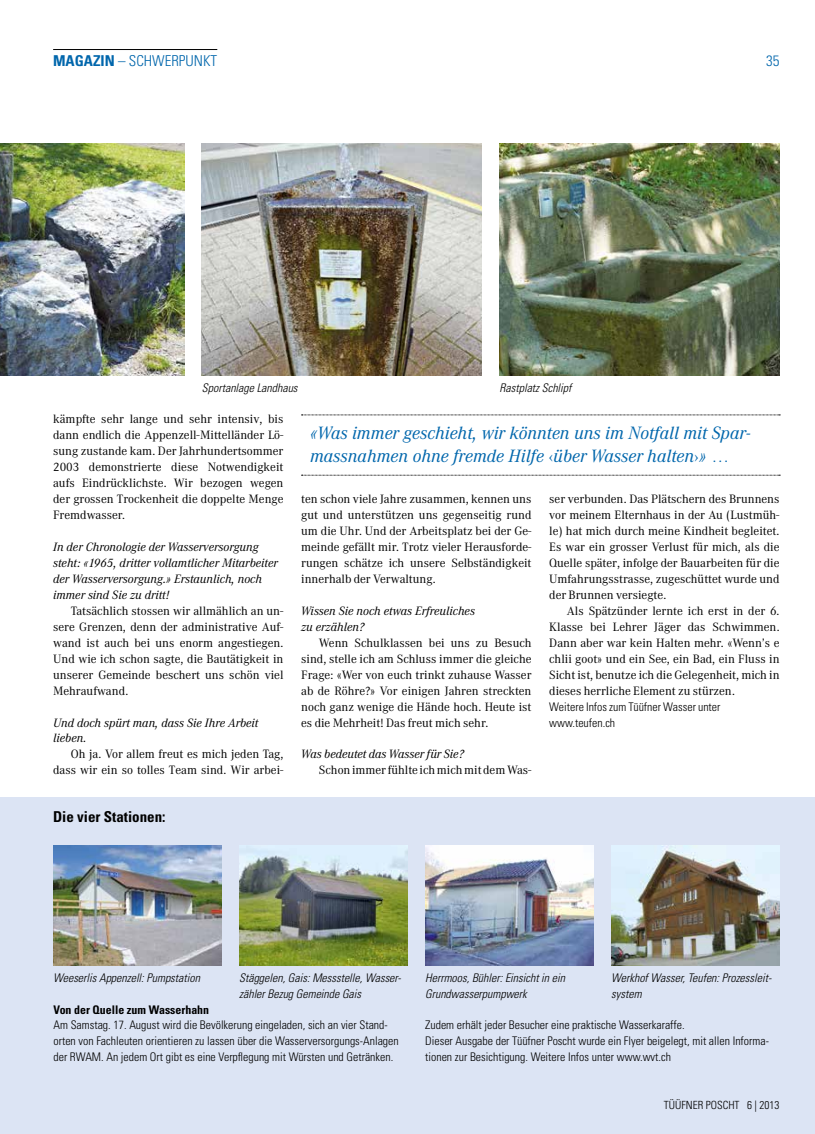
<style>
.page{position:relative;width:815px;height:1134px;background:#fff}
.page>*{position:absolute;margin:0;border:0;box-sizing:border-box;transform-origin:0 0}
.t1{font:italic 17.5px/22.5px "Corporate ABQ";color:#0066ac}
.t2{font:300 condensed 15px "Univers LT Std";color:#0066ac}
.t3{font:700 condensed 15px "Univers LT Std";color:#000}
.t4{font:11.88px/16px "Corporate ABQ";color:#000;text-align:justify}
.t5{font:300 condensed 11.88px/16px "Univers LT Std";color:#000}
.t6{font:italic 11.88px/16px "Corporate ABQ";color:#000}
.t7{font:italic 300 condensed 11.88px/16px "Univers LT Std";color:#000}
.t8{font:700 condensed 11.88px "Univers LT Std";color:#000}
.t9{font:300 condensed 11.25px "Univers LT Std";color:#000}
.s1{font-weight:700}
.s2{font-family:"Minion";font-style:normal}
</style>
<div class="page">
<img style="left:0;top:144px;width:184px;height:232px">
<div style="left:0;top:797px;width:815px;height:337px;background:#dce4f4"></div>
<hr style="left:53px;top:49px;width:164px;height:1px;background:#000">
<img style="left:425px;top:845px;width:169px;height:121px">
<img style="left:611px;top:845px;width:169px;height:121px">
<img style="left:53px;top:845px;width:168px;height:121px">
<img style="left:239px;top:845px;width:168px;height:121px">
<img style="left:202px;top:144px;width:280px;height:232px">
<img style="left:500px;top:144px;width:280px;height:232px">
<svg style="left:301px;top:415px;width:479px;height:1px"></svg>
<svg style="left:301px;top:475px;width:479px;height:1px"></svg>
<p class="t2" style="left:53px;top:51px;width:166px"><span class="s1">MAGAZIN</span> – SCHWERPUNKT</p>
<p class="t2" style="left:766px;top:51px;width:15px">35</p>
<p class="t7" style="left:202px;top:379px;width:97px">Sportanlage Landhaus</p>
<p class="t4" style="left:53px;top:411px;width:232px">kämpfte sehr lange und sehr intensiv, bis dann endlich die Appenzell-Mittelländer Lö&shy;sung zustande kam. Der Jahrhundertsommer 2003 demonstrierte diese Notwendigkeit aufs Eindrücklichste. Wir bezogen wegen der grossen Trockenheit die doppelte Menge Fremdwasser.</p>
<p class="t6" style="left:53px;top:539px;width:226px">In der Chronologie der Wasserversorgung steht: «1965, dritter vollamtlicher Mitarbeiter der Wasserversorgung.» Erstaunlich, noch immer sind Sie zu dritt!</p>
<p class="t4" style="left:53px;top:603px;width:232px;text-indent:18px">Tatsächlich stossen wir allmählich an un&shy;sere Grenzen, denn der administrative Auf&shy;wand ist auch bei uns enorm angestiegen.<br>Und wie ich schon sagte, die Bautätigkeit in unserer Gemeinde beschert uns schön viel Mehraufwand.</p>
<p class="t6" style="left:53px;top:714px;width:207px">Und doch spürt man, dass Sie Ihre Arbeit lieben.</p>
<p class="t4" style="left:53px;top:746px;width:232px;text-align:right">Oh ja. Vor allem freut es mich jeden Tag, dass wir ein so tolles Team sind. Wir arbei-</p>
<p class="t7" style="left:500px;top:379px;width:73px">Rastplatz Schlipf</p>
<h1 class="t1" style="left:310px;top:422px;width:442px">«Was immer geschieht, wir könnten uns im Notfall mit Spar&shy;massnahmen ohne fremde Hilfe <span class="s2">‹</span>über Wasser halten<span class="s2">›</span>» …</h1>
<p class="t4" style="left:549px;top:491px;width:232px">ser verbunden. Das Plätschern des Brunnens vor meinem Elternhaus in der Au (Lustmüh&shy;le) hat mich durch meine Kindheit begleitet.<br>Es war ein grosser Verlust für mich, als die Quelle später, infolge der Bauarbeiten für die Umfahrungsstrasse, zugeschüttet wurde und der Brunnen versiegte.</p>
<p class="t4" style="left:549px;top:603px;width:232px;text-indent:18px">Als Spätzünder lernte ich erst in der 6.<br>Klasse bei Lehrer Jäger das Schwimmen.<br>Dann aber war kein Halten mehr. «Wenn’s e chlii goot» und ein See, ein Bad, ein Fluss in Sicht ist, benutze ich die Gelegenheit, mich in dieses herrliche Element zu stürzen.</p>
<p class="t5" style="left:549px;top:698px;width:173px">Weitere Infos zum Tüüfner Wasser unter www.teufen.ch</p>
<p class="t4" style="left:301px;top:491px;width:232px">ten schon viele Jahre zusammen, kennen uns gut und unterstützen uns gegenseitig rund um die Uhr. Und der Arbeitsplatz bei der Ge&shy;meinde gefällt mir. Trotz vieler Herausforde&shy;rungen schätze ich unsere Selbständigkeit innerhalb der Verwaltung.</p>
<p class="t6" style="left:301px;top:603px;width:175px">Wissen Sie noch etwas Erfreuliches zu erzählen?</p>
<p class="t4" style="left:301px;top:635px;width:232px;text-indent:18px">Wenn Schulklassen bei uns zu Besuch sind, stelle ich am Schluss immer die gleiche Frage: «Wer von euch trinkt zuhause Wasser ab de Röhre?» Vor einigen Jahren streckten noch ganz wenige die Hände hoch. Heute ist es die Mehrheit! Das freut mich sehr.</p>
<p class="t6" style="left:301px;top:746px;width:165px">Was bedeutet das Wasser für Sie?</p>
<p class="t4" style="left:319px;top:762px;width:214px">Schon immer fühlte ich mich mit dem Was-</p>
<p class="t3" style="left:53px;top:808px;width:114px">Die vier Stationen:</p>
<p class="t7" style="left:53px;top:969px;width:148px">Weeserlis Appenzell: Pumpstation</p>
<p class="t7" style="left:239px;top:969px;width:163px">Stäggelen, Gais: Messstelle, Wasser&shy;zähler Bezug Gemeinde Gais</p>
<p class="t7" style="left:611px;top:969px;width:162px">Werkhof Wasser, Teufen: Prozessleit&shy;system</p>
<p class="t7" style="left:425px;top:969px;width:141px">Herrmoos, Bühler: Einsicht in ein<br>Grundwasserpumpwerk</p>
<p class="t5" style="left:425px;top:1017px;width:345px">Zudem erhält jeder Besucher eine praktische Wasserkaraffe.<br>Dieser Ausgabe der Tüüfner Poscht wurde ein Flyer beigelegt, mit allen Informa&shy;tionen zur Besichtigung. Weitere Infos unter www.wvt.ch</p>
<p class="t8" style="left:54px;top:1002px;width:157px">Von der Quelle zum Wasserhahn</p>
<p class="t5" style="left:54px;top:1017px;width:347px">Am Samstag. 17. August wird die Bevölkerung eingeladen, sich an vier Stand&shy;orten von Fachleuten orientieren zu lassen über die Wasserversorgungs-Anlagen der RWAM. An jedem Ort gibt es eine Verpflegung mit Würsten und Getränken.</p>
<p class="t9" style="left:664px;top:1098px;width:117px">TÜÜFNER POSCHT 6 | 2013</p>
</div>
